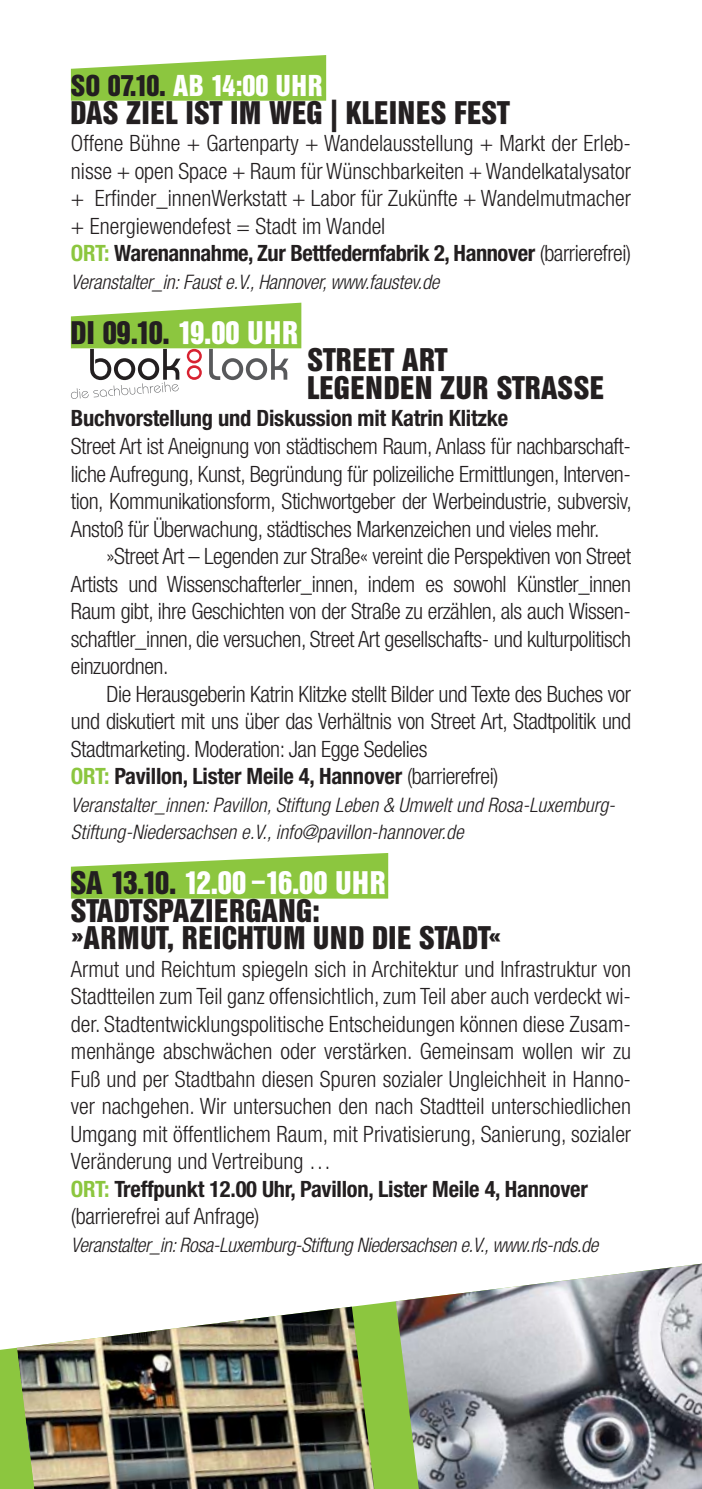
<style>
.page{position:relative;width:702px;height:1489px;background:#fff}
.page>*{position:absolute;margin:0;border:0;box-sizing:border-box;transform-origin:0 0}
.t1{font:32.5px/27.5px "Helvetica Inserat BQ";letter-spacing:.02em;color:#231f20}
.t2{font:32.5px "Helvetica Inserat BQ";color:#231f20}
.t3{font:30px "Helvetica Inserat BQ";letter-spacing:.01em;color:#fff}
.t4{font:300 condensed 22.5px/27.5px "Helvetica Neue";color:#231f20}
.t5{font:300 condensed 22.5px/27.5px "Helvetica Neue";letter-spacing:-.02em;color:#231f20}
.t6{font:700 condensed 22.5px "Helvetica Neue";letter-spacing:-.01em;color:#231f20}
.t7{font:italic 300 condensed 20px/27.5px "Helvetica Neue";color:#231f20}
.t8{font:italic 300 condensed 20px "Helvetica Neue";letter-spacing:-.02em;color:#231f20}
.s1{color:#231f20}
.s2{font-weight:700;color:#8cc63f}
.s3{font-weight:700}
.s4{color:#fff}
</style>
<div class="page">
<svg style="left:0;top:1301px;width:392px;height:187px;background:#9acd57"></svg>
<img style="left:392px;top:1263px;width:310px;height:225px">
<img style="left:14px;top:1301px;width:363px;height:187px">
<svg style="left:71px;top:55px;width:255px;height:46px;background:#9ece5d"></svg>
<svg style="left:71px;top:853px;width:317px;height:45px;background:#9dce5c"></svg>
<svg style="left:71px;top:302px;width:230px;height:97px"></svg>
<h2 class="t3" style="left:71px;top:75px;width:253px"><span class="s1">SO 07.10.</span> AB 14:00 UHR</h2>
<h1 class="t1" style="left:71px;top:100px;width:440px">DAS ZIEL IST IM WEG | KLEINES FEST</h1>
<p class="t4" style="left:71px;top:131px;width:561px">Offene Bühne + Gartenparty + Wandelausstellung + Markt der Erleb&shy;nisse + open Space + Raum für Wünschbarkeiten + Wandelkatalysator + Erfinder_innenWerkstatt + Labor für Zukünfte + Wandelmutmacher + Energiewendefest = Stadt im Wandel<br><span class="s2">ORT:</span> <span class="s3">Warenannahme, Zur Bettfedernfabrik 2, Hannover</span> (barrierefrei)</p>
<p class="t7" style="left:71px;top:270px;width:370px">Veranstalter_in: Faust e.V., Hannover, www.faustev.de</p>
<h1 class="t2" style="left:71px;top:320px;width:229px">DI 09.10. <span class="s4">19.00 UHR</span></h1>
<h1 class="t1" style="left:307px;top:348px;width:297px">STREET ART<br>LEGENDEN ZUR STRASSE</h1>
<p class="t6" style="left:71px;top:410px;width:439px">Buchvorstellung und Diskussion mit Katrin Klitzke</p>
<p class="t4" style="left:71px;top:434px;width:562px;text-align:justify">Street Art ist Aneignung von städtischem Raum, Anlass für nachbarschaft&shy;liche Aufregung, Kunst, Begründung für polizeiliche Ermittlungen, Interven&shy;tion, Kommunikationsform, Stichwortgeber der Werbeindustrie, subversiv, Anstoß für Überwachung, städtisches Markenzeichen und vieles mehr.</p>
<p class="t4" style="left:71px;top:544px;width:561px;text-align:justify;text-indent:35px">»Street Art – Legenden zur Straße« vereint die Perspektiven von Street Artists und Wissenschafterler_innen, indem es sowohl Künstler_innen Raum gibt, ihre Geschichten von der Straße zu erzählen, als auch Wissen&shy;schaftler_innen, die versuchen, Street Art gesellschafts- und kulturpolitisch einzuordnen.</p>
<p class="t5" style="left:71px;top:681px;width:561px;text-indent:35px">Die Herausgeberin Katrin Klitzke stellt Bilder und Texte des Buches vor und diskutiert mit uns über das Verhältnis von Street Art, Stadtpolitik und Stadtmarketing. Moderation: Jan Egge Sedelies<br><span class="s2">ORT:</span> <span class="s3">Pavillon, Lister Meile 4, Hannover</span> (barrierefrei)</p>
<p class="t7" style="left:71px;top:792px;width:545px">Veranstalter_innen: Pavillon, Stiftung Leben &amp; Umwelt und Rosa-Luxemburg-<br>Stiftung-Niedersachsen e.V., info@pavillon-hannover.de</p>
<h1 class="t1" style="left:71px;top:870px;width:432px">SA 13.10. <span class="s4">12.00 –16.00 UHR<br></span>STADTSPAZIERGANG:<br>»ARMUT, REICHTUM UND DIE STADT«</h1>
<p class="t4" style="left:71px;top:956px;width:561px">Armut und Reichtum spiegeln sich in Architektur und Infrastruktur von Stadtteilen zum Teil ganz offensichtlich, zum Teil aber auch verdeckt wi&shy;der. Stadtentwicklungspolitische Entscheidungen können diese Zusam&shy;menhänge abschwächen oder verstärken. Gemeinsam wollen wir zu Fuß und per Stadtbahn diesen Spuren sozialer Ungleichheit in Hanno&shy;ver nachgehen. Wir untersuchen den nach Stadtteil unterschiedlichen Umgang mit öffentlichem Raum, mit Privatisierung, Sanierung, sozialer Veränderung und Vertreibung …<br><span class="s2">ORT:</span> <span class="s3">Treffpunkt 12.00 Uhr, Pavillon, Lister Meile 4, Hannover </span>(barrierefrei auf Anfrage)</p>
<p class="t8" style="left:71px;top:1237px;width:529px">Veranstalter_in: Rosa-Luxemburg-Stiftung Niedersachsen e.V., www.rls-nds.de</p>
</div>
